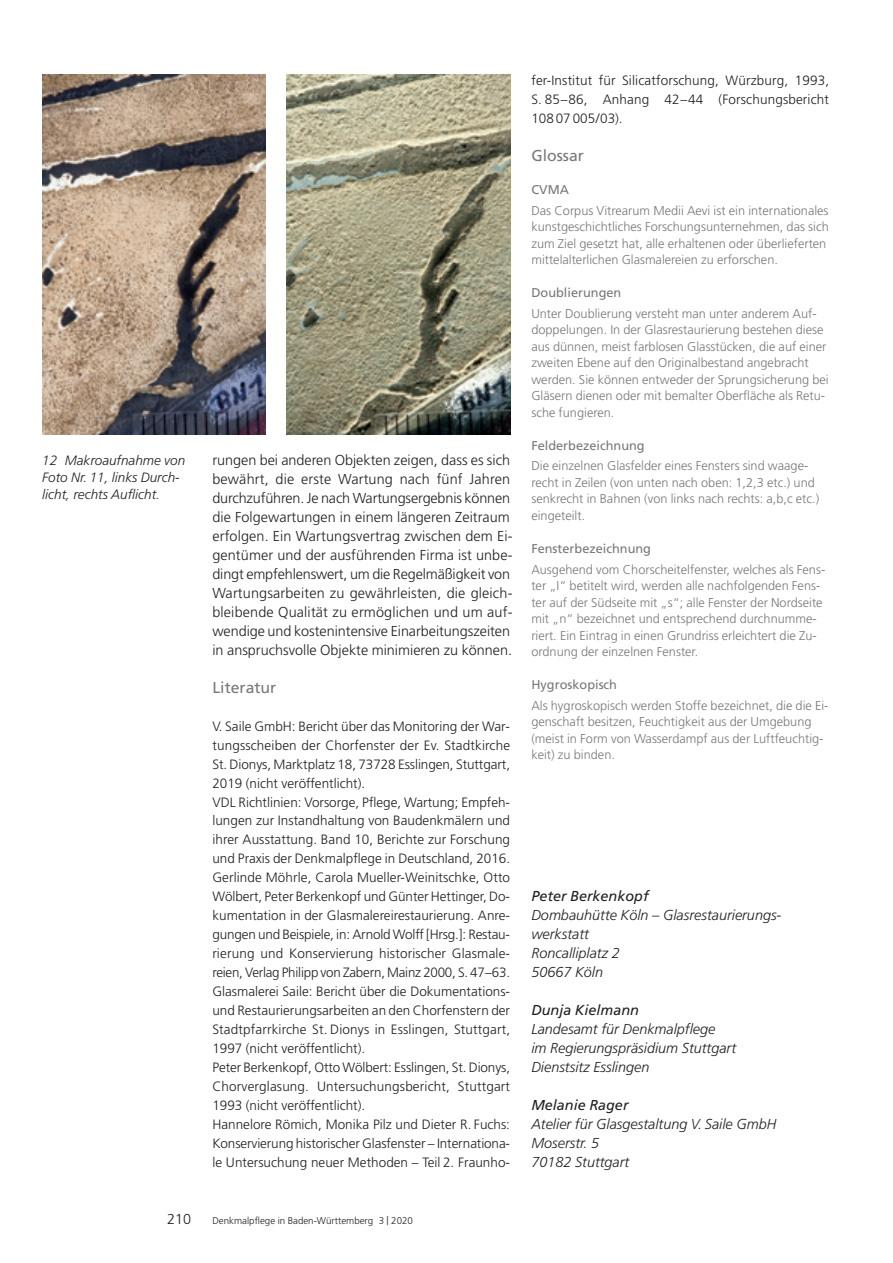
<style>
.page{position:relative;width:893px;height:1263px;background:#fff}
.page>*{position:absolute;margin:0;border:0;box-sizing:border-box;transform-origin:0 0}
.t1{font:15.75px "Frutiger";color:#76787b}
.t2{font:300 14.4px/19px "Frutiger";letter-spacing:.005em;color:#231f20}
.t3{font:italic 300 14.4px/19px "Frutiger";color:#231f20}
.t4{font:italic 14.4px "Frutiger";color:#231f20}
.t5{font:300 13.5px/19px "Frutiger";color:#231f20}
.t6{font:italic 300 13.5px/17.2px "Frutiger";color:#231f20}
.t7{font:300 12.75px/16.5px "Frutiger";color:#76787b}
.t8{font:12.75px "Frutiger";color:#76787b}
.t9{font:300 9.75px "Frutiger";color:#231f20}
.s1{font-size:12px}
</style>
<div class="page">
<img style="left:42px;top:74px;width:224px;height:361px">
<img style="left:287px;top:74px;width:223px;height:361px">
<p class="t6" style="left:42px;top:453px;width:144px">12 Makroaufnahme von<br>Foto Nr. 11, links Durch&shy;licht, rechts Auflicht.</p>
<p class="t2" style="left:167px;top:1211px;width:26px">210</p>
<p class="t2" style="left:212px;top:451px;width:302px">rungen bei anderen Objekten zeigen, dass es sich bewährt, die erste Wartung nach fünf Jahren durchzuführen. Je nach Wartungsergebnis können die Folgewartungen in einem längeren Zeitraum erfolgen. Ein Wartungsvertrag zwischen dem Ei&shy;gentümer und der ausführenden Firma ist unbe&shy;dingt empfehlenswert, um die Regelmäßigkeit von Wartungsarbeiten zu gewährleisten, die gleich&shy;bleibende Qualität zu ermöglichen und um auf&shy;wendige und kostenintensive Einarbeitungszeiten in anspruchsvolle Objekte minimieren zu können.</p>
<p class="t1" style="left:212px;top:681px;width:65px">Literatur</p>
<p class="t5" style="left:212px;top:717px;width:299px">V. Saile GmbH: Bericht über das Monitoring der War&shy;tungsscheiben der Chorfenster der Ev. Stadtkirche St. Dionys, Marktplatz 18, 73728 Esslingen, Stuttgart, 2019 (nicht veröffentlicht).<br>VDL Richtlinien: Vorsorge, Pflege, Wartung; Empfeh&shy;lungen zur Instandhaltung von Baudenkmälern und ihrer Ausstattung. Band 10, Berichte zur Forschung und Praxis der Denkmalpflege in Deutschland, 2016.<br>Gerlinde Möhrle, Carola Mueller-Weinitschke, Otto Wölbert, Peter Berkenkopf und Günter Hettinger, Do&shy;kumentation in der Glasmalereirestaurierung. Anre&shy;gungen und Beispiele, in: Arnold Wolff [Hrsg.]: Restau - rierung und Konservierung historischer Glasmale&shy;reien, Verlag Philipp von Zabern, Mainz 2000, S. 47–63.<br>Glasmalerei Saile: Bericht über die Dokumentations&shy;und Restaurierungsarbeiten an den Chorfenstern der Stadtpfarrkirche St. Dionys in Esslingen, Stuttgart, 1997 (nicht veröffentlicht).<br>Peter Berkenkopf, Otto Wölbert: Esslingen, St. Dionys, Chorverglasung. Untersuchungsbericht, Stuttgart 1993 (nicht veröffentlicht).<br>Hannelore Römich, Monika Pilz und Dieter R. Fuchs:<br>Konservierung historischer Glasfenster – Internationa - le Untersuchung neuer Methoden – Teil 2. Fraunho-</p>
<p class="t9" style="left:212px;top:1217px;width:202px">Denkmalpflege in Baden-Württemberg 3 <span class="s1">|</span> 2020</p>
<p class="t5" style="left:531px;top:72px;width:299px;text-align:justify">fer- Institut für Silicatforschung, Würzburg, 1993, S. 85–86, Anhang 42–44 (Forschungsbericht 108 07 005/03).</p>
<p class="t1" style="left:531px;top:149px;width:54px">Glossar</p>
<p class="t8" style="left:531px;top:184px;width:39px">CVMA</p>
<p class="t7" style="left:531px;top:203px;width:299px">Das Corpus Vitrearum Medii Aevi ist ein internationales kunstgeschichtliches Forschungsunternehmen, das sich zum Ziel gesetzt hat, alle erhaltenen oder überlieferten mittelalterlichen Glasmalereien zu erforschen.</p>
<p class="t8" style="left:531px;top:288px;width:91px">Doublierungen</p>
<p class="t7" style="left:531px;top:306px;width:299px">Unter Doublierung versteht man unter anderem Auf&shy;doppelungen. In der Glasrestaurierung bestehen diese aus dünnen, meist farblosen Glasstücken, die auf einer zweiten Ebene auf den Originalbestand angebracht werden. Sie können entweder der Sprungsicherung bei Gläsern dienen oder mit bemalter Oberfläche als Retu&shy;sche fungieren.</p>
<p class="t8" style="left:531px;top:440px;width:115px">Felderbezeichnung</p>
<p class="t7" style="left:531px;top:459px;width:289px">Die einzelnen Glasfelder eines Fensters sind waage&shy;recht in Zeilen (von unten nach oben: 1,2,3 etc.) und senkrecht in Bahnen (von links nach rechts: a,b,c etc.) eingeteilt.</p>
<p class="t8" style="left:531px;top:543px;width:121px">Fensterbezeichnung</p>
<p class="t7" style="left:531px;top:562px;width:295px">Ausgehend vom Chorscheitelfenster, welches als Fens&shy;ter „I“ betitelt wird, werden alle nachfolgenden Fens&shy;ter auf der Südseite mit „s“; alle Fenster der Nordseite mit „n“ bezeichnet und entsprechend durchnumme&shy;riert. Ein Eintrag in einen Grundriss erleichtert die Zu&shy;ordnung der einzelnen Fenster.</p>
<p class="t8" style="left:531px;top:679px;width:87px">Hygroskopisch</p>
<p class="t7" style="left:531px;top:698px;width:299px">Als hygroskopisch werden Stoffe bezeichnet, die die Ei&shy;genschaft besitzen, Feuchtigkeit aus der Umgebung (meist in Form von Wasserdampf aus der Luftfeuchtig&shy;keit) zu binden.</p>
<p class="t4" style="left:531px;top:891px;width:119px">Peter Berkenkopf</p>
<p class="t3" style="left:531px;top:907px;width:251px">Dombauhütte Köln – Glasrestaurierungs - werkstatt<br>Roncalliplatz 2<br>50667 Köln</p>
<p class="t4" style="left:531px;top:1005px;width:109px">Dunja Kielmann</p>
<p class="t3" style="left:531px;top:1021px;width:206px">Landesamt für Denkmalpflege<br>im Regierungspräsidium Stuttgart<br>Dienstsitz Esslingen</p>
<p class="t4" style="left:531px;top:1099px;width:99px">Melanie Rager</p>
<p class="t3" style="left:531px;top:1116px;width:247px">Atelier für Glasgestaltung V. Saile GmbH<br>Moserstr. 5<br>70182 Stuttgart</p>
</div>
